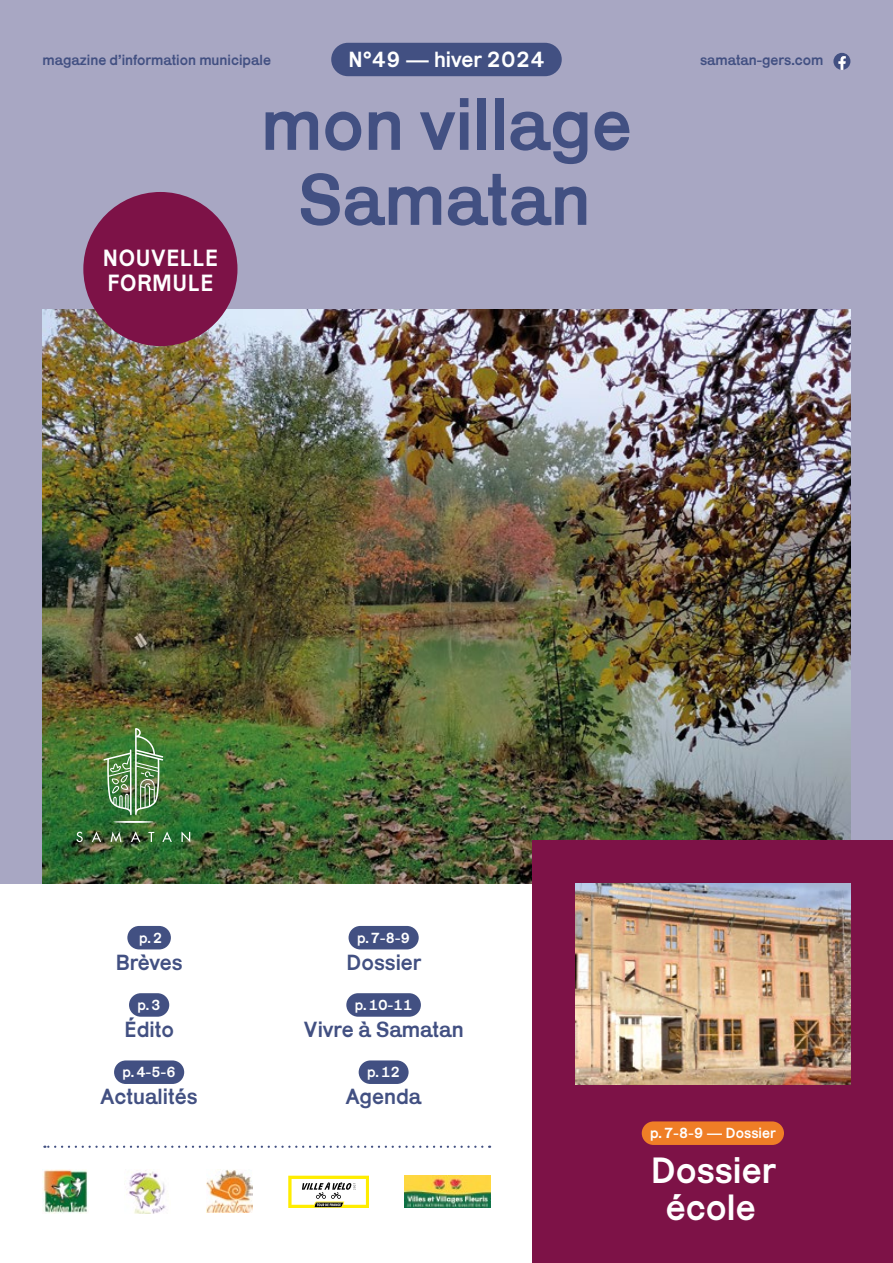
<style>
.page{position:relative;width:893px;height:1263px;background:#fff}
.page>*{position:absolute;margin:0;border:0;box-sizing:border-box;transform-origin:0 0}
.t1{font:75px/75px "Karrik";color:#425082;text-align:center}
.t2{font:37.5px/37.5px "Karrik";color:#fff;text-align:center}
.t3{font:24.15px/24.9px "Karrik";color:#fff}
.t4{font:22.5px "Karrik";color:#425082}
.t5{font:22.5px "Karrik";color:#fff}
.t6{font:15px "Karrik";color:#425082}
.t7{font:15px "Karrik";color:#fff}
</style>
<div class="page">
<div style="left:0;top:0;width:893px;height:883px;background:#a8a7c3"></div>
<img style="left:43px;top:310px;width:807px;height:573px">
<div style="left:331px;top:43px;width:231px;height:33px;background:#425082;border-radius:17px"></div>
<svg style="left:833px;top:53px;width:17px;height:17px"></svg>
<svg style="left:76px;top:832px;width:7px;height:10px"></svg>
<svg style="left:92px;top:831px;width:9px;height:11px"></svg>
<svg style="left:111px;top:831px;width:11px;height:11px"></svg>
<svg style="left:131px;top:831px;width:9px;height:11px"></svg>
<svg style="left:148px;top:832px;width:6px;height:10px"></svg>
<svg style="left:162px;top:831px;width:10px;height:11px"></svg>
<svg style="left:181px;top:831px;width:9px;height:11px"></svg>
<hr style="left:113px;top:821px;width:40px;height:2px;background:#fff;border-radius:50%">
<img style="left:103px;top:728px;width:61px;height:87px">
<div style="left:533px;top:841px;width:360px;height:422px;background:#7d1247"></div>
<div style="left:642px;top:1121px;width:142px;height:24px;background:#ef7e26;border-radius:12px"></div>
<img style="left:575px;top:883px;width:275px;height:201px">
<div style="left:127px;top:926px;width:44px;height:23px;background:#425082;border-radius:12px"></div>
<div style="left:129px;top:993px;width:40px;height:24px;background:#425082;border-radius:12px"></div>
<div style="left:114px;top:1060px;width:70px;height:24px;background:#425082;border-radius:12px"></div>
<div style="left:349px;top:926px;width:70px;height:23px;background:#425082;border-radius:12px"></div>
<div style="left:346px;top:993px;width:75px;height:24px;background:#425082;border-radius:12px"></div>
<div style="left:359px;top:1060px;width:50px;height:24px;background:#425082;border-radius:12px"></div>
<img style="left:129px;top:1170px;width:37px;height:44px">
<img style="left:42px;top:1169px;width:46px;height:44px">
<img style="left:207px;top:1170px;width:45px;height:42px">
<svg style="left:289px;top:1176px;width:80px;height:31px"></svg>
<img style="left:405px;top:1176px;width:85px;height:31px">
<svg style="left:44px;top:1145px;width:438px;height:3px"></svg>
<div style="left:83px;top:192px;width:154px;height:154px;background:#7d1247;border-radius:50%"></div>
<h3 class="t5" style="left:348px;top:40px;width:198px">N°49 — hiver 2024</h3>
<h1 class="t1" style="left:261px;top:80px;width:372px">mon village<br>Samatan</h1>
<p class="t6" style="left:43px;top:47px;width:230px">magazine d’information municipale</p>
<p class="t6" style="left:700px;top:48px;width:125px">samatan-gers.com</p>
<h3 class="t3" style="left:103px;top:243px;width:117px">NOUVELLE<br>FORMULE</h3>
<p class="t7" style="left:139px;top:925px;width:25px">p. 2</p>
<h3 class="t4" style="left:115px;top:943px;width:69px">Brèves</h3>
<p class="t7" style="left:138px;top:993px;width:25px">p. 3</p>
<h3 class="t4" style="left:124px;top:1010px;width:51px">Édito</h3>
<p class="t7" style="left:123px;top:1060px;width:55px">p. 4-5-6</p>
<h3 class="t4" style="left:101px;top:1078px;width:99px">Actualités</h3>
<p class="t7" style="left:357px;top:925px;width:55px">p. 7-8-9</p>
<h3 class="t4" style="left:346px;top:943px;width:77px">Dossier</h3>
<p class="t7" style="left:355px;top:993px;width:59px">p. 10-11</p>
<h3 class="t4" style="left:303px;top:1010px;width:162px">Vivre à Samatan</h3>
<p class="t7" style="left:367px;top:1060px;width:34px">p. 12</p>
<h3 class="t4" style="left:346px;top:1078px;width:77px">Agenda</h3>
<p class="t7" style="left:650px;top:1121px;width:127px">p. 7-8-9 — Dossier</p>
<h2 class="t2" style="left:651px;top:1148px;width:127px">Dossier école</h2>
</div>
